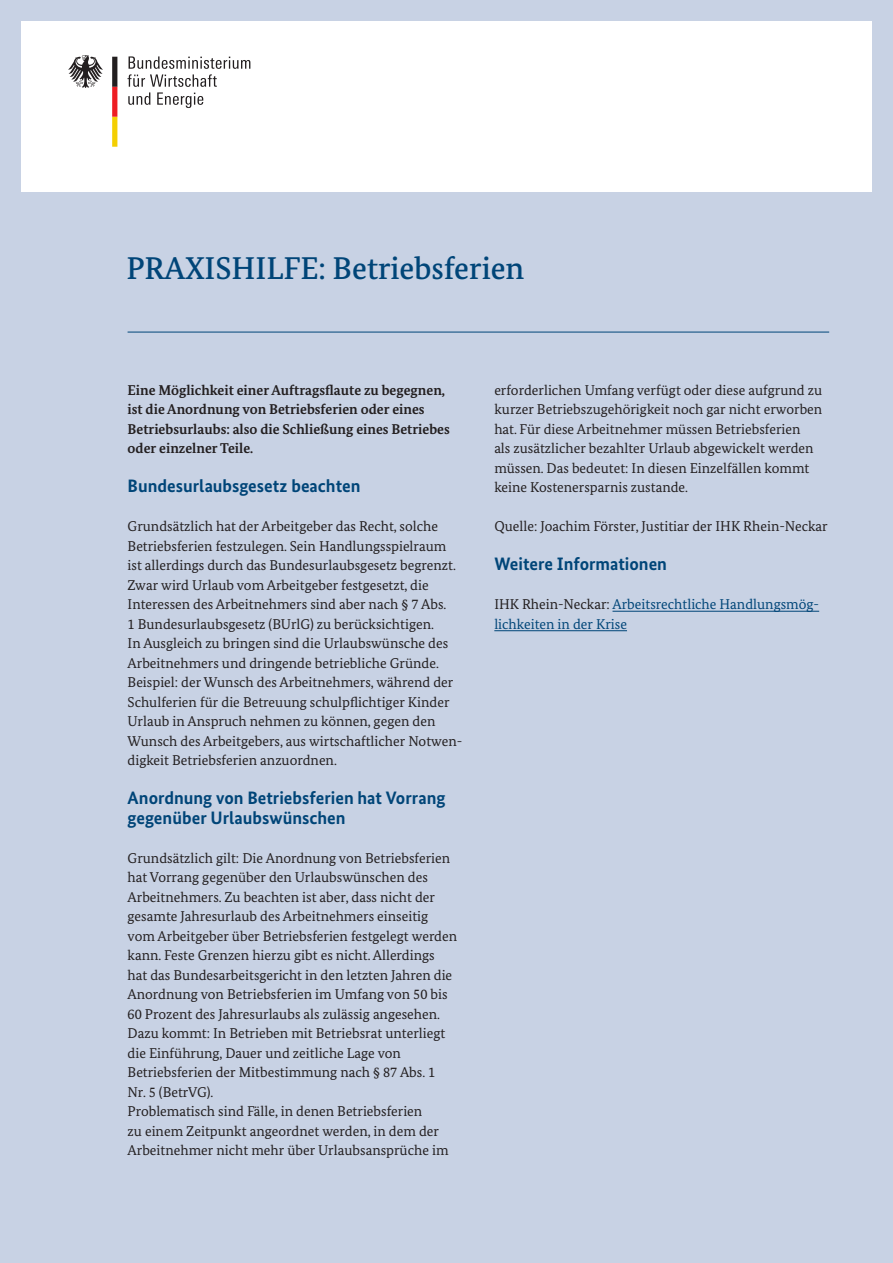
<style>
.page{position:relative;width:893px;height:1263px;background:#c8d2e4}
.page>*{position:absolute;margin:0;border:0;box-sizing:border-box;transform-origin:0 0}
.t1{font:500 31.5px "Bundes Serif";color:#004578}
.t2{font:700 18px/19.5px "Bundes Sans";color:#004578}
.Absatz{font:14.25px/19.5px "Bundes Serif";color:#231f20}
.Absatz-2{font:700 14.25px/19.5px "Bundes Serif";color:#231f20}
.Absatz-3{font:14.25px/19.5px "Bundes Serif";color:#004578}
.s1{color:#231f20}
</style>
<div class="page">
<div style="left:21px;top:21px;width:851px;height:170px;background:#fff"></div>
<svg style="left:68px;top:55px;width:35px;height:33px"></svg>
<svg style="left:112px;top:57px;width:5px;height:90px"></svg>
<svg style="left:127px;top:56px;width:123px;height:52px"></svg>
<hr style="left:612px;top:611px;width:207px;height:1px;background:#004578">
<hr style="left:494px;top:630px;width:133px;height:1px;background:#004578">
<hr style="left:128px;top:332px;width:701px;height:1px;background:#004578">
<h2 class="t1" style="left:126px;top:248px;width:399px">PRAXISHILFE: Betriebsferien</h2>
<p class="Absatz-2" style="left:128px;top:380px;width:324px">Eine Möglichkeit einer Auftragsflaute zu begegnen, ist die Anordnung von Betriebsferien oder eines Betriebsurlaubs: also die Schließung eines Betriebes oder einzelner Teile.</p>
<h3 class="t2" style="left:128px;top:476px;width:234px">Bundesurlaubsgesetz beachten</h3>
<p class="Absatz" style="left:128px;top:517px;width:336px">Grundsätzlich hat der Arbeitgeber das Recht, solche Betriebsferien festzulegen. Sein Handlungsspielraum ist allerdings durch das Bundesurlaubsgesetz begrenzt.<br>Zwar wird Urlaub vom Arbeitgeber festgesetzt, die Interessen des Arbeitnehmers sind aber nach § 7 Abs.<br>1 Bundesurlaubsgesetz (BUrlG) zu berücksichtigen.<br>In Ausgleich zu bringen sind die Urlaubswünsche des Arbeitnehmers und dringende betriebliche Gründe.<br>Beispiel: der Wunsch des Arbeitnehmers, während der Schulferien für die Betreuung schulpflichtiger Kinder Urlaub in Anspruch nehmen zu können, gegen den Wunsch des Arbeitgebers, aus wirtschaftlicher Notwen&shy;digkeit Betriebsferien anzuordnen.</p>
<h3 class="t2" style="left:128px;top:788px;width:319px">Anordnung von Betriebsferien hat Vorrang gegenüber Urlaubswünschen</h3>
<p class="Absatz" style="left:128px;top:848px;width:331px">Grundsätzlich gilt: Die Anordnung von Betriebsferien hat Vorrang gegenüber den Urlaubswünschen des Arbeitnehmers. Zu beachten ist aber, dass nicht der gesamte Jahresurlaub des Arbeitnehmers einseitig vom Arbeitgeber über Betriebsferien festgelegt werden kann. Feste Grenzen hierzu gibt es nicht. Allerdings hat das Bundesarbeitsgericht in den letzten Jahren die Anordnung von Betriebsferien im Umfang von 50 bis 60 Prozent des Jahresurlaubs als zulässig angesehen.<br>Dazu kommt: In Betrieben mit Betriebsrat unterliegt die Einführung, Dauer und zeitliche Lage von Betriebsferien der Mitbestimmung nach § 87 Abs. 1<br>Nr. 5 (BetrVG).</p>
<p class="Absatz" style="left:128px;top:1102px;width:323px">Problematisch sind Fälle, in denen Betriebsferien<br>zu einem Zeitpunkt angeordnet werden, in dem der<br>Arbeitnehmer nicht mehr über Urlaubsansprüche im</p>
<p class="Absatz" style="left:494px;top:380px;width:329px">erforderlichen Umfang verfügt oder diese aufgrund zu kurzer Betriebszugehörigkeit noch gar nicht erworben hat. Für diese Arbeitnehmer müssen Betriebsferien<br>als zusätzlicher bezahlter Urlaub abgewickelt werden müssen. Das bedeutet: In diesen Einzelfällen kommt keine Kostenersparnis zustande.</p>
<p class="Absatz" style="left:494px;top:517px;width:335px">Quelle: Joachim Förster, Justitiar der IHK Rhein-Neckar</p>
<h3 class="t2" style="left:494px;top:554px;width:174px">Weitere Informationen</h3>
<p class="Absatz-3" style="left:494px;top:595px;width:326px"><span class="s1">IHK Rhein-Neckar:</span> Arbeitsrechtliche Handlungsmög&shy;lichkeiten in der Krise</p>
</div>
